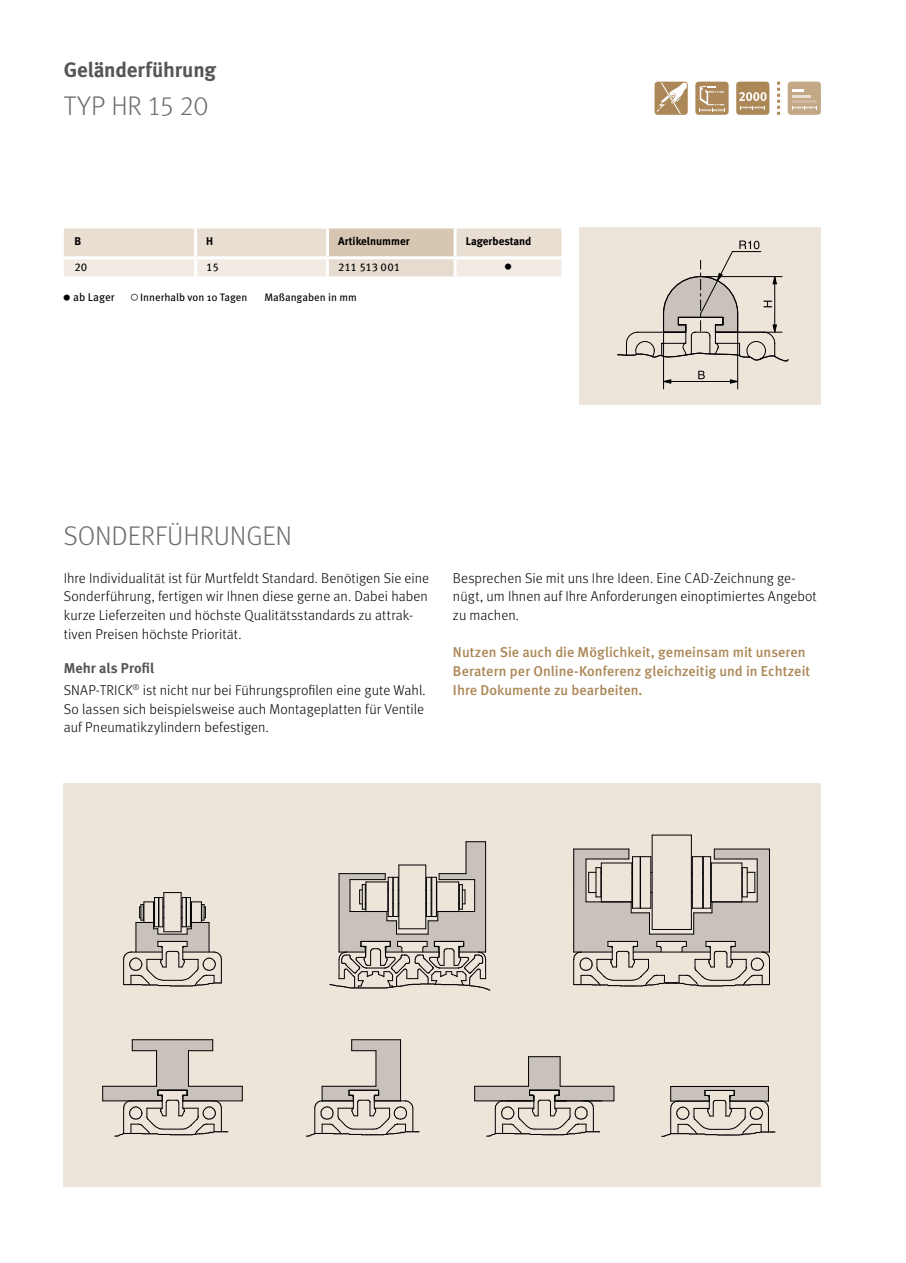
<style>
.page{position:relative;width:906px;height:1263px;background:#fff}
.page>*{position:absolute;margin:0;border:0;box-sizing:border-box;transform-origin:0 0}
.t1{font:300 27px "Meta";color:#6e6e6e}
.t2{font:700 21px "Meta";letter-spacing:-.005em;color:#565655}
.t3{font:300 14.25px/18.8px "Meta";letter-spacing:.005em;color:#000}
.t4{font:500 14.25px/18.8px "Meta";letter-spacing:.005em;color:#ac8757}
.t5{font:700 11.25px "Meta";color:#000}
.t6{font:11.25px "Meta Pro";letter-spacing:-.005em;color:#000}
.t7{font:10.8px "Meta Pro";color:#000}
.t8{font:9.75px "Science Pi BQ";color:#000}
.s1{font-family:"Meta Light LF";font-weight:400}
.s2{font-family:"Science Pi BQ";font-size:9.75px}
.s3{font-family:"Science Pi BQ"}
.s4{font-weight:700;color:#565655}
</style>
<div class="page">
<div style="left:580px;top:227px;width:241px;height:178px;background:#ede4da"></div>
<hr style="left:663px;top:381px;width:74px;height:1px;background:#000">
<hr style="left:663px;top:332px;width:1px;height:57px;background:#000">
<hr style="left:737px;top:332px;width:1px;height:57px;background:#000">
<svg style="left:698px;top:371px;width:7px;height:8px"></svg>
<svg style="left:663px;top:379px;width:8px;height:5px"></svg>
<svg style="left:730px;top:379px;width:8px;height:5px"></svg>
<svg style="left:617px;top:241px;width:171px;height:124px"></svg>
<svg style="left:64px;top:229px;width:497px;height:47px;background:#ebe3d8"></svg>
<hr style="left:194px;top:229px;width:3px;height:27px;background:#fff">
<hr style="left:194px;top:259px;width:3px;height:17px;background:#fff">
<hr style="left:64px;top:256px;width:132px;height:3px;background:#fff">
<hr style="left:196px;top:256px;width:131px;height:3px;background:#fff">
<hr style="left:455px;top:256px;width:106px;height:3px;background:#fff">
<div style="left:695px;top:82px;width:33px;height:33px;background:#ac8757;border-radius:3px"></div>
<svg style="left:699px;top:86px;width:26px;height:26px"></svg>
<div style="left:736px;top:82px;width:33px;height:33px;background:#ac8757;border-radius:3px"></div>
<svg style="left:739px;top:92px;width:27px;height:17px"></svg>
<svg style="left:654px;top:82px;width:34px;height:33px"></svg>
<svg style="left:655px;top:83px;width:31px;height:31px"></svg>
<div style="left:787px;top:82px;width:34px;height:33px;background:#c3a885;border-radius:3px"></div>
<svg style="left:792px;top:106px;width:25px;height:3px"></svg>
<hr style="left:792px;top:100px;width:24px;height:3px;background:#cfb99e">
<svg style="left:792px;top:90px;width:18px;height:7px"></svg>
<svg style="left:777px;top:82px;width:3px;height:33px"></svg>
<div style="left:64px;top:783px;width:757px;height:404px;background:#ede4da"></div>
<div style="left:327px;top:228px;width:128px;height:30px;background:#d7c6b2"></div>
<div style="left:327px;top:258px;width:128px;height:19px;background:#e5dbcf"></div>
<hr style="left:326px;top:227px;width:130px;height:2px;background:#fff">
<hr style="left:326px;top:276px;width:130px;height:1px;background:#fff">
<hr style="left:326px;top:229px;width:3px;height:27px;background:#fff">
<hr style="left:453px;top:229px;width:3px;height:27px;background:#fff">
<hr style="left:326px;top:259px;width:3px;height:17px;background:#fff">
<hr style="left:453px;top:259px;width:3px;height:17px;background:#fff">
<hr style="left:326px;top:256px;width:130px;height:3px;background:#fff">
<svg style="left:102px;top:1040px;width:141px;height:97px"></svg>
<hr style="left:183px;top:1100px;width:59px;height:1px;background:#000">
<hr style="left:103px;top:1100px;width:59px;height:1px;background:#000">
<hr style="left:132px;top:1039px;width:49px;height:1px;background:#000">
<hr style="left:181px;top:1039px;width:32px;height:1px;background:#000">
<svg style="left:306px;top:1040px;width:114px;height:97px"></svg>
<hr style="left:352px;top:1039px;width:48px;height:1px;background:#000">
<svg style="left:474px;top:1056px;width:140px;height:81px"></svg>
<hr style="left:528px;top:1056px;width:32px;height:1px;background:#000">
<svg style="left:661px;top:1086px;width:114px;height:51px"></svg>
<svg style="left:123px;top:892px;width:99px;height:95px"></svg>
<hr style="left:652px;top:835px;width:1px;height:94px;background:#000">
<hr style="left:652px;top:835px;width:39px;height:1px;background:#000">
<hr style="left:691px;top:835px;width:1px;height:94px;background:#000">
<svg style="left:573px;top:849px;width:197px;height:138px"></svg>
<svg style="left:330px;top:841px;width:160px;height:150px"></svg>
<h2 class="t2" style="left:64px;top:58px;width:154px">Geländerführung</h2>
<h1 class="t1" style="left:64px;top:90px;width:146px">Typ HR <span class="s1">15 20</span></h1>
<p class="t5" style="left:74px;top:235px;width:8px">B</p>
<p class="t5" style="left:206px;top:235px;width:8px">H</p>
<p class="t5" style="left:338px;top:235px;width:73px">Artikelnummer</p>
<p class="t5" style="left:466px;top:235px;width:67px">Lagerbestand</p>
<p class="t6" style="left:74px;top:260px;width:14px">20</p>
<p class="t6" style="left:206px;top:260px;width:14px">15</p>
<p class="t6" style="left:338px;top:260px;width:63px">211 513 001</p>
<p class="t8" style="left:505px;top:261px;width:8px">”</p>
<p class="t6" style="left:64px;top:290px;width:52px"><span class="s2">”</span> ab Lager</p>
<p class="t7" style="left:131px;top:290px;width:118px"><span class="s3">@</span> Innerhalb von 10 Tagen</p>
<p class="t7" style="left:264px;top:290px;width:94px">Maßangaben in mm</p>
<h1 class="t1" style="left:64px;top:520px;width:30px">Sonderführ</h1>
<h1 class="t1" style="left:214px;top:520px;width:32px">ungen</h1>
<p class="t3" style="left:64px;top:568px;width:367px">Ihre Individualität ist für Murtfeldt Standard. Benötigen Sie eine Sonderführung, fertigen wir Ihnen diese gerne an. Dabei haben kurze Lieferzeiten und höchste Qualitätsstandards zu attrak&shy;tiven Preisen höchste Priorität.</p>
<p class="t3" style="left:64px;top:657px;width:363px;line-height:21.8px"><span class="s4">Mehr als Profil<br></span>SNAP-TRICK<sup>®</sup> ist nicht nur bei Führungsprofilen eine gute Wahl.</p>
<p class="t3" style="left:64px;top:699px;width:362px">So lassen sich beispielsweise auch Montageplatten für Ventile auf Pneumatikzylindern befestigen.</p>
<p class="t3" style="left:453px;top:568px;width:365px">Besprechen Sie mit uns Ihre Ideen. Eine CAD-Zeichnung ge&shy;nügt, um Ihnen auf Ihre Anforderungen einoptimiertes Angebot zu machen.</p>
<p class="t4" style="left:453px;top:643px;width:359px">N utzen Sie auch die Möglichkeit, gemeinsam mit unseren<br>Beratern per Online-Konferenz gleichzeitig und in Echtzeit<br>I hre Dokumente zu bearbeiten.</p>
</div>
